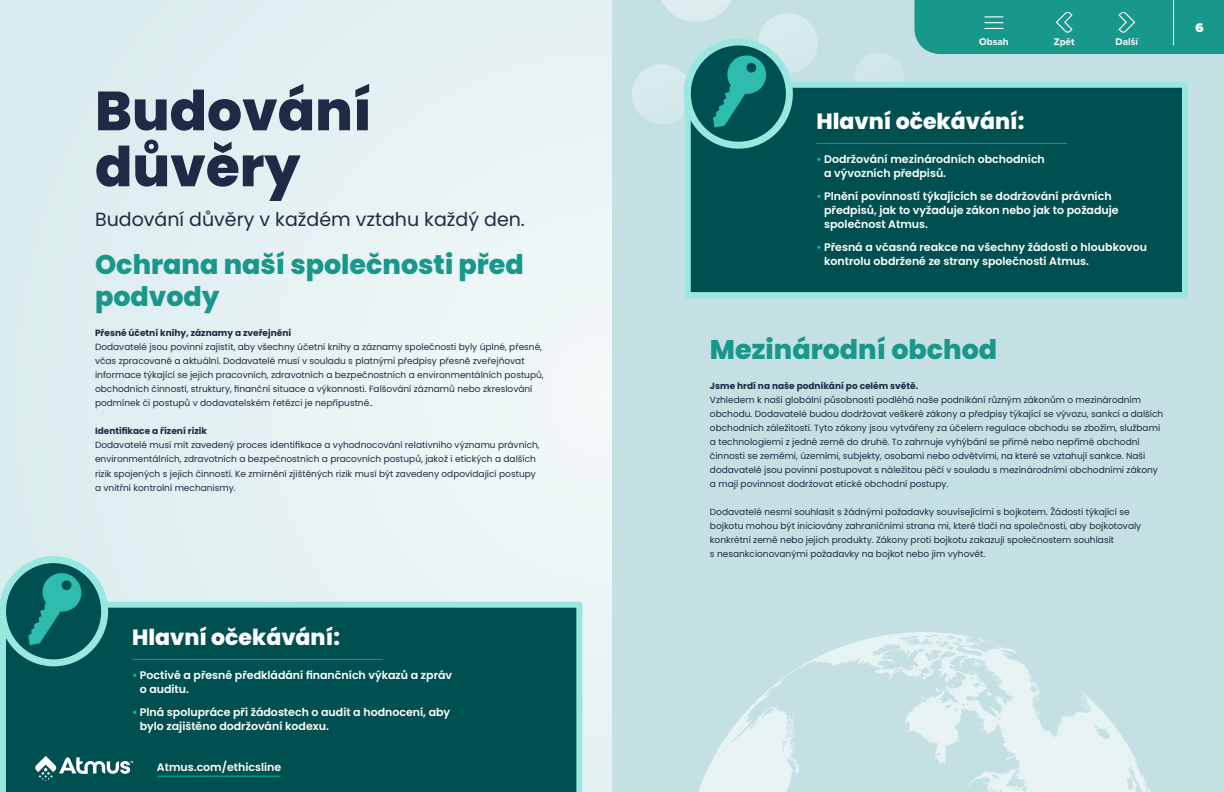
<style>
.page{position:relative;width:1224px;height:792px;background:#e5f1f3}
.page>*{position:absolute;margin:0;border:0;box-sizing:border-box;transform-origin:0 0}
.t1{font:800 55px/56px "Poppins";color:#202945}
.t2{font:800 27px/32px "Poppins";color:#18988b}
.t3{font:800 22px "Poppins";color:#fff}
.t4{font:19px "Poppins";color:#202945}
.t5{font:900 13px "Proxima Nova";color:#fff}
.t6{font:600 11px/14px "Poppins";color:#fff}
.t7{font:900 11px "Proxima Nova";color:#fff}
.t8{font:700 10px "Proxima Nova";color:#fff}
.t9{font:9px/14px "Poppins";color:#202945}
.t10{font:700 9px "Poppins";color:#202945}
.s1{color:#00c4b3}
</style>
<div class="page">
<div style="left:612px;top:0;width:612px;height:792px;background:#c4e0e3"></div>
<div style="left:0;top:602px;width:582px;height:190px;background:#004f51"></div>
<svg style="left:0;top:556px;width:110px;height:114px;background:#3c8c8a"></svg>
<div style="left:685px;top:82px;width:503px;height:216px;background:#004f51;border:6px solid #99e7e1"></div>
<svg style="left:632px;top:0;width:276px;height:180px"></svg>
<hr style="left:132px;top:659px;width:251px;height:1px;background:#18988b">
<hr style="left:816px;top:143px;width:251px;height:1px;background:#18988b">
<svg style="left:698px;top:632px;width:452px;height:160px"></svg>
<svg style="left:1132px;top:757px;width:15px;height:24px"></svg>
<svg style="left:1015px;top:650px;width:67px;height:42px"></svg>
<hr style="left:157px;top:776px;width:123px;height:1px;background:#00c4b3">
<svg style="left:35px;top:756px;width:97px;height:25px;background:#4a8283"></svg>
<div style="left:914px;top:0;width:310px;height:54px;background:#18988b"></div>
<h1 class="t1" style="left:95px;top:83px;width:278px">Budování důvěry</h1>
<h3 class="t4" style="left:95px;top:209px;width:431px">Budování důvěry v každém vztahu každý den.</h3>
<h2 class="t2" style="left:95px;top:249px;width:430px">Ochrana naší společnosti před podvody</h2>
<p class="t10" style="left:95px;top:328px;width:198px">Přesné účetní knihy, záznamy a zveřejnění</p>
<p class="t9" style="left:95px;top:340px;width:450px">Dodavatelé jsou povinni zajistit, aby všechny účetní knihy a záznamy společnosti byly úplné, přesné, včas zpracované a aktuální. Dodavatelé musí v souladu s platnými předpisy přesně zveřejňovat informace týkající se jejich pracovních, zdravotních a bezpečnostních a environmentálních postupů, obchodních činností, struktury, finanční situace a výkonnosti. Falšování záznamů nebo zkreslování podmínek či postupů v dodavatelském řetězci je nepřípustné..</p>
<p class="t10" style="left:95px;top:426px;width:113px">Identifikace a řízení rizik</p>
<p class="t9" style="left:95px;top:438px;width:446px">Dodavatelé musí mít zavedený proces identifikace a vyhodnocování relativního významu právních, environmentálních, zdravotních a bezpečnostních a pracovních postupů, jakož i etických a dalších rizik spojených s jejich činností. Ke zmírnění zjištěných rizik musí být zavedeny odpovídající postupy a vnitřní kontrolní mechanismy.</p>
<h3 class="t3" style="left:132px;top:624px;width:209px">Hlavní očekávání:</h3>
<p class="t6" style="left:140px;top:668px;width:314px;text-indent:-8px"><span class="s1">•</span> Poctivé a přesné předkládání finančních výkazů a zpráv o auditu.</p>
<p class="t6" style="left:140px;top:705px;width:312px;text-indent:-8px"><span class="s1">•</span> Plná spolupráce při žádostech o audit a hodnocení, aby bylo zajištěno dodržování kodexu.</p>
<p class="t6" style="left:157px;top:760px;width:126px">Atmus.com/ethicsline</p>
<p class="t8" style="left:1054px;top:35px;width:22px">Zpět</p>
<p class="t8" style="left:1116px;top:35px;width:24px">Další</p>
<p class="t8" style="left:973px;top:35px;width:43px">Contents</p>
<p class="t8" style="left:1055px;top:35px;width:22px">Next</p>
<p class="t8" style="left:1115px;top:35px;width:24px">B ck</p>
<p class="t8" style="left:979px;top:35px;width:31px">Obsah</p>
<h3 class="t3" style="left:816px;top:109px;width:209px">Hlavní očekávání:</h3>
<p class="t6" style="left:824px;top:153px;width:222px;text-indent:-8px"><span class="s1">•</span> Dodržování mezinárodních obchodních a vývozních předpisů.</p>
<p class="t6" style="left:824px;top:190px;width:296px;text-indent:-8px"><span class="s1">•</span> Plnění povinností týkajících se dodržování právních předpisů, jak to vyžaduje zákon nebo jak to požaduje společnost Atmus.</p>
<p class="t6" style="left:824px;top:241px;width:324px;text-indent:-8px"><span class="s1">•</span> Přesná a včasná reakce na všechny žádosti o hloubkovou kontrolu obdržené ze strany společnosti Atmus.</p>
<h2 class="t2" style="left:710px;top:333px;width:289px">Mezinárodní obchod</h2>
<p class="t10" style="left:710px;top:380px;width:210px">Jsme hrdí na naše podnikání po celém světě.</p>
<p class="t9" style="left:710px;top:393px;width:455px">Vzhledem k naší globální působnosti podléhá naše podnikání různým zákonům o mezinárodním obchodu. Dodavatelé budou dodržovat veškeré zákony a předpisy týkající se vývozu, sankcí a dalších obchodních záležitostí. Tyto zákony jsou vytvářeny za účelem regulace obchodu se zbožím, službami a technologiemi z jedné země do druhé. To zahrnuje vyhýbání se přímé nebo nepřímé obchodní činnosti se zeměmi, územími, subjekty, osobami nebo odvětvími, na které se vztahují sankce. Naši dodavatelé jsou povinni postupovat s náležitou péčí v souladu s mezinárodními obchodními zákony a mají povinnost dodržovat etické obchodní postupy.</p>
<p class="t9" style="left:710px;top:505px;width:433px">Dodavatelé nesmí souhlasit s žádnými požadavky souvisejícími s bojkotem. Žádosti týkající se bojkotu mohou být iniciovány zahraničními strana mi, které tlačí na společnosti, aby bojkotovaly konkrétní země nebo jejich produkty. Zákony proti bojkotu zakazují společnostem souhlasit<br>s nesankcionovanými požadavky na bojkot nebo jim vyhovět.</p>
<p class="t7" style="left:1203px;top:18px;width:8px">6</p>
<h3 class="t5" style="left:1195px;top:18px;width:10px">6</h3>
</div>
